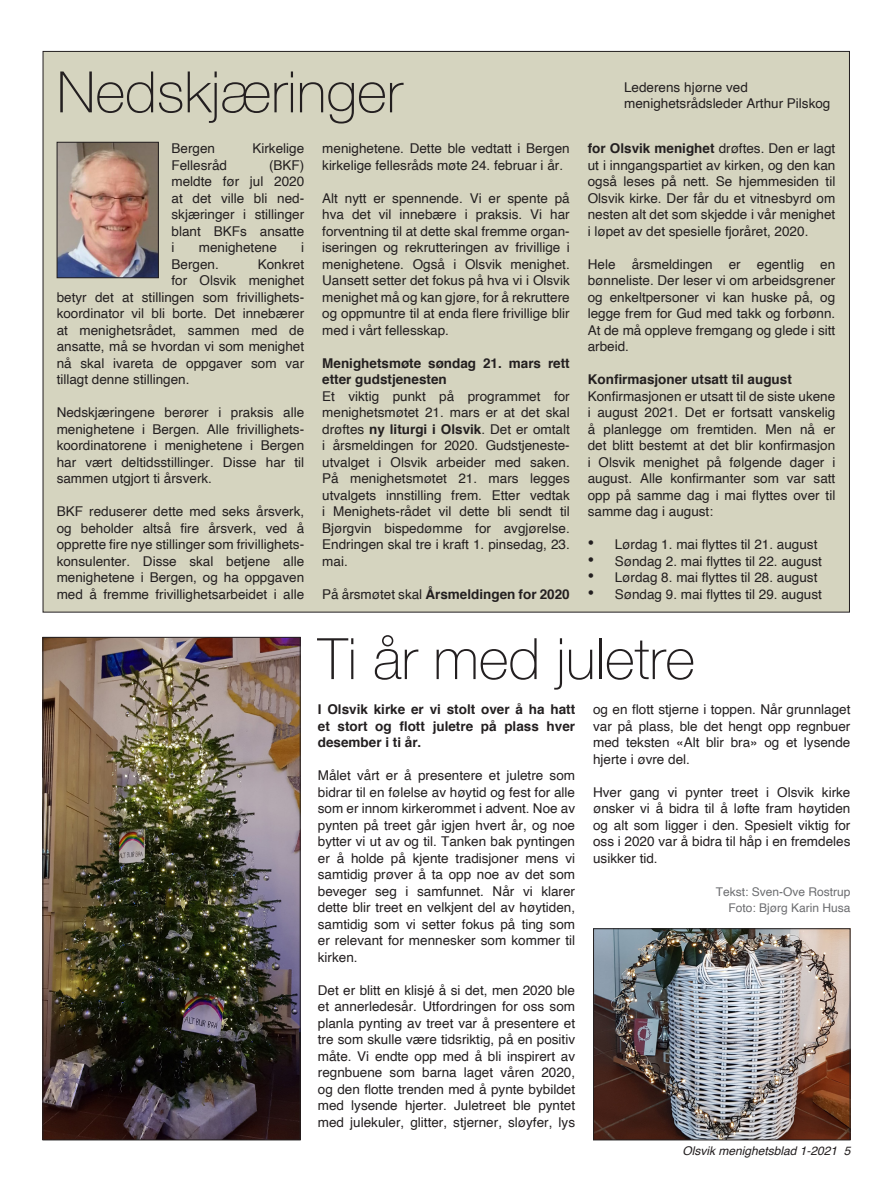
<style>
.page{position:relative;width:893px;height:1191px;background:#fff}
.page>*{position:absolute;margin:0;border:0;box-sizing:border-box;transform-origin:0 0}
.Overskrift{font:100 57.15px "Helvetica Neue";color:#231f20}
.Overskrift-2{font:13.5px/16.5px "Helvetica";color:#231f20;text-align:justify}
.t1{font:700 13.5px/16.5px "Helvetica";color:#231f20}
.Tekst_og_foto{font:12px "Helvetica";color:#6c6d70}
.t2{font:italic 12px "Helvetica";color:#231f20}
.s1{font-weight:700}
.s2{font-weight:400}
.s3{font-family:"Arial";font-size:18px}
</style>
<div class="page">
<div style="left:43px;top:51px;width:806px;height:561px;background:#d5d4bf"></div>
<img style="left:59px;top:144px;width:98px;height:132px">
<div style="left:57px;top:142px;width:102px;height:136px;border:1px solid #231f20"></div>
<img style="left:45px;top:639px;width:254px;height:499px">
<div style="left:43px;top:637px;width:258px;height:503px;border:1px solid #231f20"></div>
<img style="left:595px;top:930px;width:253px;height:208px">
<div style="left:593px;top:928px;width:257px;height:212px;border:1px solid #231f20"></div>
<p class="Overskrift" style="left:57px;top:49px;width:347px">Nedskjæringer</p>
<p class="Overskrift-2" style="left:624px;top:79px;width:208px">Lederens hjørne ved menighetsrådsleder Arthur Pilskog</p>
<p class="Overskrift-2" style="left:171px;top:140px;width:45px">Bergen</p>
<p class="Overskrift-2" style="left:252px;top:140px;width:53px">Kirkelige</p>
<p class="Overskrift-2" style="left:171px;top:157px;width:57px">Fellesråd</p>
<p class="Overskrift-2" style="left:171px;top:157px;width:134px;text-indent:97px">(BKF) meldte før jul 2020 at det ville bli ned&shy;skjæringer i stillinger blant BKFs ansatte i</p>
<p class="Overskrift-2" style="left:199px;top:239px;width:80px">menighetene</p>
<p class="Overskrift-2" style="left:301px;top:239px;width:4px">i</p>
<p class="Overskrift-2" style="left:171px;top:256px;width:49px">Bergen.</p>
<p class="Overskrift-2" style="left:258px;top:256px;width:48px">Konkret</p>
<p class="Overskrift-2" style="left:171px;top:272px;width:134px">for Olsvik menighet</p>
<p class="Overskrift-2" style="left:57px;top:289px;width:249px">betyr det at stillingen som frivillighets-</p>
<p class="Overskrift-2" style="left:57px;top:305px;width:249px">koordinator vil bli borte. Det innebærer</p>
<p class="Overskrift-2" style="left:57px;top:322px;width:249px">at menighetsrådet, sammen med de</p>
<p class="Overskrift-2" style="left:57px;top:338px;width:249px">ansatte, må se hvordan vi som menighet</p>
<p class="Overskrift-2" style="left:57px;top:355px;width:249px">nå skal ivareta de oppgaver som var</p>
<p class="Overskrift-2" style="left:57px;top:371px;width:134px">tillagt denne stillingen.</p>
<p class="Overskrift-2" style="left:57px;top:404px;width:249px">Nedskjæringene berører i praksis alle menighetene i Bergen. Alle frivillighets&shy;koordinatorene i menighetene i Bergen har vært deltidsstillinger. Disse har til sammen utgjort ti årsverk.</p>
<p class="Overskrift-2" style="left:57px;top:503px;width:249px">BKF reduserer dette med seks årsverk, og beholder altså fire årsverk, ved å opprette fire nye stillinger som frivillighets&shy;konsulenter. Disse skal betjene alle menighetene i Bergen, og ha oppgaven med å fremme frivillighetsarbeidet i alle</p>
<p class="Overskrift-2" style="left:322px;top:140px;width:249px">menighetene. Dette ble vedtatt i Bergen kirkelige fellesråds møte 24. februar i år.</p>
<p class="Overskrift-2" style="left:322px;top:190px;width:249px">Alt nytt er spennende. Vi er spente på hva det vil innebære i praksis. Vi har forventning til at dette skal fremme organ&shy;iseringen og rekrutteringen av frivillige i menighetene. Også i Olsvik menighet.<br>Uansett setter det fokus på hva vi i Olsvik menighet må og kan gjøre, for å rekruttere og oppmuntre til at enda flere frivillige blir med i vårt fellesskap.</p>
<p class="t1" style="left:322px;top:355px;width:249px">Menighetsmøte søndag 21. mars rett etter gudstjenesten</p>
<p class="Overskrift-2" style="left:322px;top:388px;width:249px">Et viktig punkt på programmet for menighetsmøtet 21. mars er at det skal drøftes <span class="s1">ny liturgi i Olsvik</span>. Det er omtalt i årsmeldingen for 2020. Gudstjeneste&shy;utvalget i Olsvik arbeider med saken.<br>På menighetsmøtet 21. mars legges utvalgets innstilling frem. Etter vedtak i Menighets-rådet vil dette bli sendt til Bjørgvin bispedømme for avgjørelse.<br>Endringen skal tre i kraft 1. pinsedag, 23. mai.</p>
<p class="t1" style="left:322px;top:586px;width:249px"><span class="s2">På årsmøtet skal</span> Årsmeldingen for 2020</p>
<p class="Overskrift-2" style="left:588px;top:140px;width:249px"><span class="s1">for Olsvik menighet</span> drøftes. Den er lagt ut i inngangspartiet av kirken, og den kan også leses på nett. Se hjemmesiden til Olsvik kirke. Der får du et vitnesbyrd om nesten alt det som skjedde i vår menighet i løpet av det spesielle fjoråret, 2020.</p>
<p class="Overskrift-2" style="left:588px;top:256px;width:249px">Hele årsmeldingen er egentlig en bønneliste. Der leser vi om arbeidsgrener og enkeltpersoner vi kan huske på, og legge frem for Gud med takk og forbønn.<br>At de må oppleve fremgang og glede i sitt arbeid.</p>
<p class="t1" style="left:588px;top:371px;width:206px">Konfirmasjoner utsatt til august</p>
<p class="Overskrift-2" style="left:588px;top:388px;width:249px">Konfirmasjonen er utsatt til de siste ukene i august 2021. Det er fortsatt vanskelig å planlegge om fremtiden. Men nå er det blitt bestemt at det blir konfirmasjon i Olsvik menighet på følgende dager i august. Alle konfirmanter som var satt opp på samme dag i mai flyttes over til samme dag i august:</p>
<p class="Overskrift-2" style="left:588px;top:536px;width:231px"><span class="s3">•</span> Lørdag 1. mai flyttes til 21. august</p>
<p class="Overskrift-2" style="left:588px;top:553px;width:236px"><span class="s3">•</span> Søndag 2. mai flyttes til 22. august</p>
<p class="Overskrift-2" style="left:588px;top:569px;width:231px"><span class="s3">•</span> Lørdag 8. mai flyttes til 28. august</p>
<p class="Overskrift-2" style="left:588px;top:586px;width:236px"><span class="s3">•</span> Søndag 9. mai flyttes til 29. august</p>
<p class="Overskrift" style="left:318px;top:615px;width:379px">Ti år med juletre</p>
<p class="t1" style="left:318px;top:701px;width:259px;text-align:justify">I Olsvik kirke er vi stolt over å ha hatt et stort og flott juletre på plass hver desember i ti år.</p>
<p class="Overskrift-2" style="left:318px;top:767px;width:259px">Målet vårt er å presentere et juletre som bidrar til en følelse av høytid og fest for alle som er innom kirkerommet i advent. Noe av pynten på treet går igjen hvert år, og noe bytter vi ut av og til. Tanken bak pyntingen er å holde på kjente tradisjoner mens vi samtidig prøver å ta opp noe av det som beveger seg i samfunnet. Når vi klarer dette blir treet en velkjent del av høytiden, samtidig som vi setter fokus på ting som er relevant for mennesker som kommer til kirken.</p>
<p class="Overskrift-2" style="left:318px;top:982px;width:259px">Det er blitt en klisjé å si det, men 2020 ble et annerledesår. Utfordringen for oss som planla pynting av treet var å presentere et tre som skulle være tidsriktig, på en positiv måte. Vi endte opp med å bli inspirert av regnbuene som barna laget våren 2020, og den flotte trenden med å pynte bybildet med lysende hjerter. Juletreet ble pyntet med julekuler, glitter, stjerner, sløyfer, lys</p>
<p class="Overskrift-2" style="left:593px;top:701px;width:259px">og en flott stjerne i toppen. Når grunnlaget var på plass, ble det hengt opp regnbuer med teksten «Alt blir bra» og et lysende hjerte i øvre del.</p>
<p class="Overskrift-2" style="left:593px;top:784px;width:259px">Hver gang vi pynter treet i Olsvik kirke ønsker vi å bidra til å løfte fram høytiden og alt som ligger i den. Spesielt viktig for oss i 2020 var å bidra til håp i en fremdeles usikker tid.</p>
<p class="Tekst_og_foto" style="left:716px;top:882px;width:136px">Tekst: Sven-Ove Rostrup</p>
<p class="Tekst_og_foto" style="left:728px;top:899px;width:124px">Foto: Bjørg Karin Husa</p>
<p class="t2" style="left:682px;top:1141px;width:170px">Olsvik menighetsblad 1-2021 5</p>
</div>
